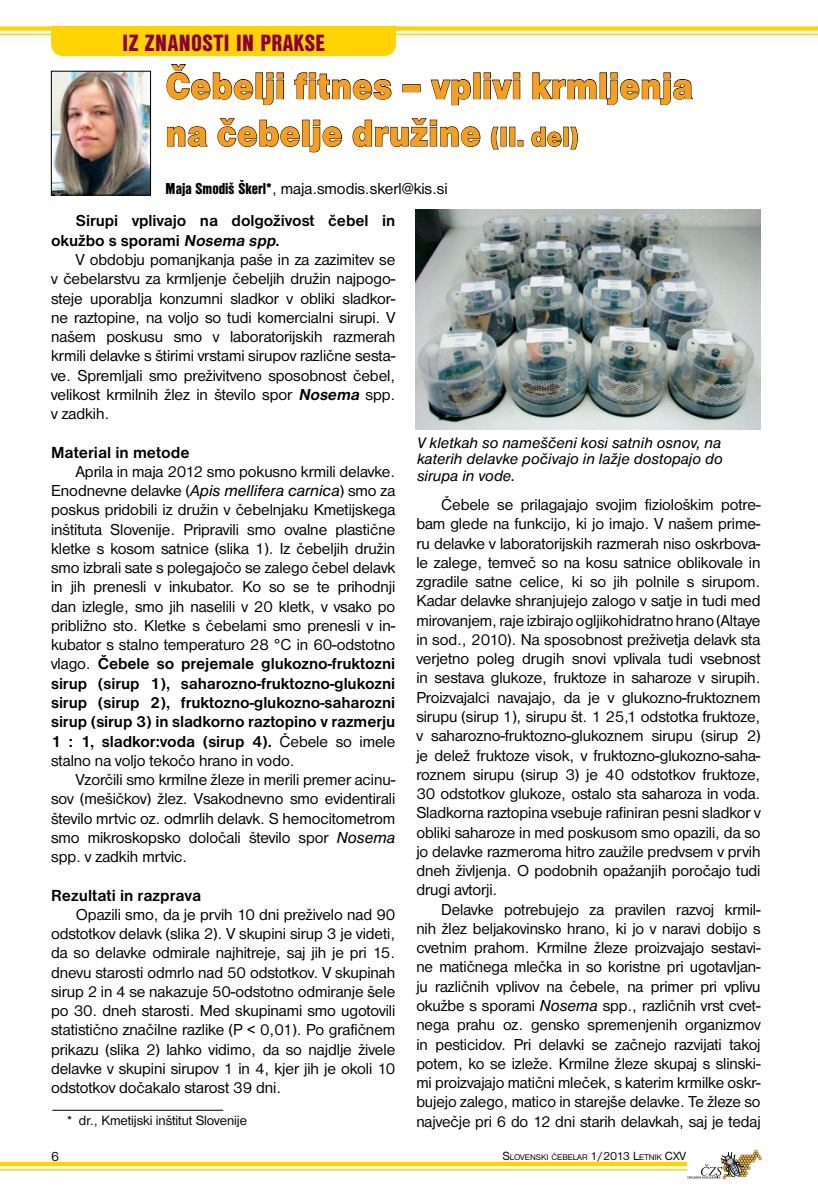
<style>
.page{position:relative;width:818px;height:1192px;background:#fff}
.page>*{position:absolute;margin:0;border:0;box-sizing:border-box;transform-origin:0 0}
.t1{font:38.5px/47.2px "Nimbus San DEE Blac";letter-spacing:.01em;color:#f99d1c;scale:.9 1}
.t2{font:24.5px "Nimbus San DEE Blac Cond";letter-spacing:.015em;color:#8b0037}
.t3{font:700 16.62px "Nimbus San DEE";color:#000}
.t4{font:16.45px/19.2px "Nimbus San DEE";letter-spacing:-.005em;color:#000;text-align:justify}
.t5{font:700 16.45px/32px "Nimbus San DEE";letter-spacing:-.005em;color:#000}
.t6{font:italic 15.75px/16.6px "Nimbus San DEE";color:#000;text-align:justify}
.t7{font:14px "Nimbus San DEE";letter-spacing:-.005em;color:#000}
.t8{font:8.58px "Nimbus San DEE";color:#000}
.s1{font-size:28px}
.s2{font-family:"Nimbus San DEE Blac Cond";font-weight:400}
.s3{font-weight:400}
.s4{font-style:italic}
.s5{font-weight:700;font-style:italic}
.s6{font-weight:700}
.s7{font-size:12.25px}
</style>
<div class="page">
<svg style="left:0;top:1161px;width:687px;height:4px;background:#ffdc2f"></svg>
<hr style="left:0;top:1168px;width:753px;height:2px;background:#ffd400">
<svg style="left:687px;top:1149px;width:74px;height:30px"></svg>
<div style="left:51px;top:26px;width:345px;height:30px;background:#ffd400;border-radius:12px"></div>
<div style="left:0;top:26px;width:818px;height:5px;background:#ffd400"></div>
<hr style="left:0;top:34px;width:818px;height:1px;background:#ffd400">
<div style="left:51px;top:26px;width:345px;height:15px;background:#ffd400"></div>
<hr style="left:52px;top:1109px;width:171px;height:1px;background:#000">
<svg style="left:166px;top:64px;width:88px;height:36px"></svg>
<svg style="left:262px;top:72px;width:22px;height:34px"></svg>
<svg style="left:294px;top:72px;width:98px;height:28px"></svg>
<div style="left:402px;top:84px;width:19px;height:8px;border:1px solid #000"></div>
<svg style="left:430px;top:79px;width:41px;height:27px"></svg>
<svg style="left:483px;top:72px;width:38px;height:28px"></svg>
<svg style="left:532px;top:72px;width:65px;height:28px"></svg>
<svg style="left:606px;top:72px;width:88px;height:34px"></svg>
<svg style="left:167px;top:126px;width:41px;height:21px"></svg>
<svg style="left:217px;top:118px;width:83px;height:29px"></svg>
<div style="left:302px;top:120px;width:7px;height:26px;border:1px solid #000"></div>
<svg style="left:309px;top:119px;width:34px;height:34px"></svg>
<svg style="left:352px;top:118px;width:129px;height:29px"></svg>
<svg style="left:490px;top:126px;width:9px;height:24px"></svg>
<div style="left:509px;top:127px;width:6px;height:19px;border:1px solid #000"></div>
<svg style="left:517px;top:140px;width:6px;height:6px"></svg>
<svg style="left:531px;top:126px;width:31px;height:21px"></svg>
<div style="left:563px;top:127px;width:6px;height:19px;border:1px solid #000"></div>
<svg style="left:570px;top:126px;width:8px;height:24px"></svg>
<img style="left:53px;top:73px;width:96px;height:120px">
<div style="left:51px;top:71px;width:100px;height:124px;border:1px solid #000"></div>
<img style="left:416px;top:209px;width:344px;height:220px">
<h2 class="t2" style="left:123px;top:29px;width:204px">IZ ZNANOSTI IN PRAKSE</h2>
<h1 class="t1" style="left:166px;top:62px;width:587px">Čebelji fitnes – vplivi krmljenja na čebelje družine <span class="s1">(II. del)</span></h1>
<p class="t5" style="left:76px;top:173px;width:373px;text-indent:90px"><span class="s2">Maja Smodiš Škerl*</span><span class="s3">, maja.smodis.skerl@kis.si<br></span>Sirupi vplivajo na dolgoživost čebel in</p>
<p class="t5" style="left:51px;top:224px;width:230px">okužbo s sporami <span class="s4">Nosema spp</span>.</p>
<p class="t4" style="left:76px;top:250px;width:321px">V obdobju pomanjkanja paše in za zazimitev se</p>
<p class="t4" style="left:51px;top:269px;width:346px">v čebelarstvu za krmljenje čebeljih družin najpogo-</p>
<p class="t4" style="left:51px;top:288px;width:346px">steje uporablja konzumni sladkor v obliki sladkor-</p>
<p class="t4" style="left:51px;top:308px;width:346px">ne raztopine, na voljo so tudi komercialni sirupi. V</p>
<p class="t4" style="left:51px;top:327px;width:346px">našem poskusu smo v laboratorijskih razmerah</p>
<p class="t4" style="left:51px;top:346px;width:346px">krmili delavke s štirimi vrstami sirupov različne sesta-</p>
<p class="t4" style="left:51px;top:365px;width:346px">ve. Spremljali smo preživitveno sposobnost čebel,</p>
<p class="t4" style="left:51px;top:385px;width:346px">velikost krmilnih žlez in število spor <span class="s5">Nosema</span> spp.</p>
<p class="t4" style="left:51px;top:404px;width:60px">v zadkih.</p>
<p class="t3" style="left:51px;top:442px;width:140px">Material in metode</p>
<p class="t4" style="left:51px;top:462px;width:346px;text-indent:25px">Aprila in maja 2012 smo pokusno krmili delavke.<br>Enodnevne delavke (<span class="s4">Apis mellifera carnica</span>) smo za poskus pridobili iz družin v čebelnjaku Kmetijskega inštituta Slovenije. Pripravili smo ovalne plastične kletke s kosom satnice (slika 1). Iz čebeljih družin smo izbrali sate s polegajočo se zalego čebel delavk in jih prenesli v inkubator. Ko so se te prihodnji dan izlegle, smo jih naselili v 20 kletk, v vsako po približno sto. Kletke s čebelami smo prenesli v in&shy;kubator s stalno temperaturo 28 °C in 60-odstotno vlago. <span class="s6">Čebele so prejemale glukozno-fruktozni sirup (sirup 1), saharozno-fruktozno-glukozni sirup (sirup 2), fruktozno-glukozno-saharozni sirup (sirup 3) in sladkorno raztopino v razmerju 1 : 1, sladkor:voda (sirup 4).</span> Čebele so imele stalno na voljo tekočo hrano in vodo.</p>
<p class="t4" style="left:51px;top:770px;width:346px;text-indent:25px">Vzorčili smo krmilne žleze in merili premer acinu&shy;sov (mešičkov) žlez. Vsakodnevno smo evidentirali število mrtvic oz. odmrlih delavk. S hemocitometrom smo mikroskopsko določali število spor <span class="s4">Nosema </span>spp. v zadkih mrtvic.</p>
<p class="t3" style="left:51px;top:885px;width:152px">Rezultati in razprava</p>
<p class="t4" style="left:51px;top:904px;width:346px;text-indent:25px">Opazili smo, da je prvih 10 dni preživelo nad 90 odstotkov delavk (slika 2). V skupini sirup 3 je videti, da so delavke odmirale najhitreje, saj jih je pri 15. dnevu starosti odmrlo nad 50 odstotkov. V skupinah sirup 2 in 4 se nakazuje 50-odstotno odmiranje šele po 30. dneh starosti. Med skupinami smo ugotovili statistično značilne razlike (P &lt; 0,01). Po grafičnem prikazu (slika 2) lahko vidimo, da so najdlje živele delavke v skupini sirupov 1 in 4, kjer jih je okoli 10 odstotkov dočakalo starost 39 dni.</p>
<p class="t6" style="left:417px;top:434px;width:307px">V kletkah so nameščeni kosi satnih osnov, na katerih delavke počivajo in lažje dostopajo do sirupa in vode.</p>
<p class="t4" style="left:416px;top:495px;width:346px;text-indent:25px">Čebele se prilagajajo svojim fiziološkim potre&shy;bam glede na funkcijo, ki jo imajo. V našem prime&shy;ru delavke v laboratorijskih razmerah niso oskrbova&shy;le zalege, temveč so na kosu satnice oblikovale in zgradile satne celice, ki so jih polnile s sirupom.<br>Kadar delavke shranjujejo zalogo v satje in tudi med mirovanjem, raje izbirajo ogljikohidratno hrano (Altaye in sod., 2010). Na sposobnost preživetja delavk sta verjetno poleg drugih snovi vplivala tudi vsebnost in sestava glukoze, fruktoze in saharoze v sirupih.<br>Proizvajalci navajajo, da je v glukozno-fruktoznem sirupu (sirup 1), sirupu št. 1 25,1 odstotka fruktoze, v saharozno-fruktozno-glukoznem sirupu (sirup 2) je delež fruktoze visok, v fruktozno-glukozno-saha&shy;roznem sirupu (sirup 3) je 40 odstotkov fruktoze, 30 odstotkov glukoze, ostalo sta saharoza in voda.<br>Sladkorna raztopina vsebuje rafiniran pesni sladkor v obliki saharoze in med poskusom smo opazili, da so jo delavke razmeroma hitro zaužile predvsem v prvih dneh življenja. O podobnih opažanjih poročajo tudi drugi avtorji.</p>
<p class="t4" style="left:416px;top:899px;width:346px;text-indent:25px">Delavke potrebujejo za pravilen razvoj krmil&shy;nih žlez beljakovinsko hrano, ki jo v naravi dobijo s cvetnim prahom. Krmilne žleze proizvajajo sestavi&shy;ne matičnega mlečka in so koristne pri ugotavljan&shy;ju različnih vplivov na čebele, na primer pri vplivu okužbe s sporami <span class="s4">Nosema</span> spp., različnih vrst cvet&shy;nega prahu oz. gensko spremenjenih organizmov in pesticidov. Pri delavki se začnejo razvijati takoj potem, ko se izleže. Krmilne žleze skupaj s slinski&shy;mi proizvajajo matični mleček, s katerim krmilke oskr&shy;bujejo zalego, matico in starejše delavke. Te žleze so največje pri 6 do 12 dni starih delavkah, saj je tedaj</p>
<p class="t7" style="left:67px;top:1112px;width:181px">* dr., Kmetijski inštitut Slovenije</p>
<p class="t7" style="left:51px;top:1148px;width:10px">6</p>
<p class="t8" style="left:502px;top:1151px;width:185px"><span class="s7">S</span>LOVENSKI ČEBELAR <span class="s7">1/2013 L</span>ETNIK <span class="s7">CXV</span></p>
</div>
